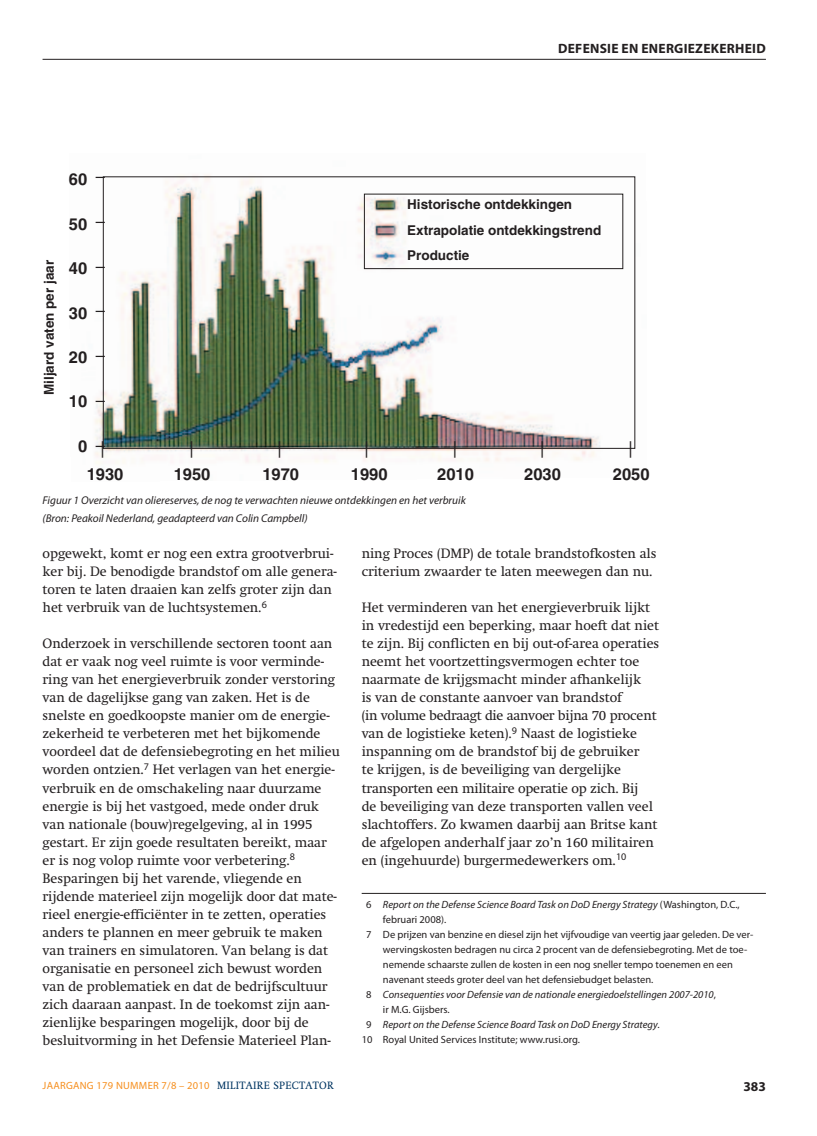
<style>
.page{position:relative;width:817px;height:1136px;background:#fff}
.page>*{position:absolute;margin:0;border:0;box-sizing:border-box;transform-origin:0 0}
.t1{font:700 16.5px "Helvetica";color:#231f20}
.t2{font:16.5px "Helvetica";color:#231f20}
.t3{font:13.5px/18px "Swift";color:#231f20}
.t4{font:700 13.5px/25.5px "Helvetica";color:#231f20}
.t5{font:700 13.5px "Myriad Pro";letter-spacing:.02em;color:#231f20}
.t6{font:italic 11.25px/18px "Myriad Pro";color:#231f20}
.t7{font:10.5px "Myriad Pro";color:#231f20}
.t8{font:italic 10.5px "Myriad Pro";color:#231f20}
.t9{font:10.5px "Myriad Pro";letter-spacing:.025em;color:#f68f1e}
.s1{font-style:normal}
.s2{font-family:"Swift";color:#003562}
</style>
<div class="page">
<hr style="left:43px;top:59px;width:722px;height:1px;background:#231f20">
<hr style="left:361px;top:893px;width:404px;height:1px;background:#231f20">
<img style="left:95px;top:175px;width:541px;height:289px">
<div style="left:103px;top:176px;width:532px;height:272px;border:1px solid #231f20"></div>
<div style="left:364px;top:194px;width:259px;height:75px;border:1px solid #231f20"></div>
<p class="t5" style="left:558px;top:43px;width:209px">DEFENSIE EN ENERGIEZEKERHEID</p>
<p class="t4" style="left:37px;top:395px;width:136px;rotate:-90deg">Miljard vaten per jaar</p>
<p class="t1" style="left:69px;top:173px;width:20px">60</p>
<p class="t1" style="left:69px;top:218px;width:20px">50</p>
<p class="t1" style="left:69px;top:262px;width:20px">40</p>
<p class="t1" style="left:69px;top:307px;width:20px">30</p>
<p class="t1" style="left:69px;top:351px;width:20px">20</p>
<p class="t1" style="left:69px;top:395px;width:20px">10</p>
<p class="t1" style="left:78px;top:440px;width:11px">0</p>
<p class="t2" style="left:96px;top:170px;width:11px">–</p>
<p class="t4" style="left:407px;top:193px;width:195px">Historische ontdekkingen<br>Extrapolatie ontdekkingstrend<br>Productie</p>
<p class="t2" style="left:96px;top:215px;width:11px">–</p>
<p class="t2" style="left:96px;top:260px;width:11px">–</p>
<p class="t2" style="left:96px;top:304px;width:11px">–</p>
<p class="t2" style="left:96px;top:349px;width:11px">–</p>
<p class="t2" style="left:96px;top:394px;width:11px">–</p>
<p class="t2" style="left:100px;top:442px;width:6px">|</p>
<p class="t2" style="left:189px;top:442px;width:6px">|</p>
<p class="t2" style="left:277px;top:442px;width:6px">|</p>
<p class="t2" style="left:364px;top:442px;width:6px">|</p>
<p class="t2" style="left:452px;top:442px;width:6px">|</p>
<p class="t2" style="left:540px;top:442px;width:6px">|</p>
<p class="t2" style="left:628px;top:442px;width:6px">|</p>
<p class="t1" style="left:87px;top:468px;width:38px">1930</p>
<p class="t1" style="left:174px;top:468px;width:38px">1950</p>
<p class="t1" style="left:262px;top:468px;width:38px">1970</p>
<p class="t1" style="left:351px;top:468px;width:38px">1990</p>
<p class="t1" style="left:437px;top:468px;width:38px">2010</p>
<p class="t1" style="left:524px;top:468px;width:38px">2030</p>
<p class="t1" style="left:612px;top:468px;width:38px">2050</p>
<p class="t2" style="left:96px;top:439px;width:11px">–</p>
<p class="t6" style="left:43px;top:492px;width:425px">Figuur 1 Overzicht van oliereserves, de nog te verwachten nieuwe ontdekkingen en het verbruik (Bron: Peakoil Nederland, geadapteerd van Colin Campbell)</p>
<p class="t3" style="left:43px;top:546px;width:296px">opgewekt, komt er nog een extra grootverbrui&shy;ker bij. De benodigde brandstof om alle genera&shy;toren te laten draaien kan zelfs groter zijn dan het verbruik van de luchtsystemen.<sup>6</sup></p>
<p class="t3" style="left:43px;top:636px;width:299px">Onderzoek in verschillende sectoren toont aan dat er vaak nog veel ruimte is voor verminde&shy;ring van het energieverbruik zonder verstoring van de dagelijkse gang van zaken. Het is de snelste en goedkoopste manier om de energie&shy;zekerheid te verbeteren met het bijkomende voordeel dat de defensiebegroting en het milieu worden ontzien.<sup>7</sup> Het verlagen van het energie&shy;verbruik en de omschakeling naar duurzame energie is bij het vastgoed, mede onder druk van nationale (bouw)regelgeving, al in 1995 gestart. Er zijn goede resultaten bereikt, maar er is nog volop ruimte voor verbetering.<sup>8<br></sup>Besparingen bij het varende, vliegende en rijdende materieel zijn mogelijk door dat mate&shy;rieel energie-efficiënter in te zetten, operaties anders te plannen en meer gebruik te maken van trainers en simulatoren. Van belang is dat organisatie en personeel zich bewust worden van de problematiek en dat de bedrijfscultuur zich daaraan aanpast. In de toekomst zijn aan&shy;zienlijke besparingen mogelijk, door bij de besluitvorming in het Defensie Materieel Plan-</p>
<p class="t3" style="left:361px;top:546px;width:296px">ning Proces (DMP) de totale brandstofkosten als criterium zwaarder te laten meewegen dan nu.</p>
<p class="t3" style="left:361px;top:600px;width:299px">Het verminderen van het energieverbruik lijkt in vredestijd een beperking, maar hoeft dat niet te zijn. Bij conflicten en bij out-of-area operaties neemt het voortzettingsvermogen echter toe naarmate de krijgsmacht minder afhankelijk<br>is van de constante aanvoer van brandstof<br>(in volume bedraagt die aanvoer bijna 70 procent van de logistieke keten).<sup>9</sup> Naast de logistieke inspanning om de brandstof bij de gebruiker<br>te krijgen, is de beveiliging van dergelijke transporten een militaire operatie op zich. Bij<br>de beveiliging van deze transporten vallen veel slachtoffers. Zo kwamen daarbij aan Britse kant de afgelopen anderhalf jaar zo’n 160 militairen en (ingehuurde) burgermedewerkers om.<sup>10</sup></p>
<p class="t8" style="left:366px;top:900px;width:375px"><span class="s1">6</span> Report on the Defense Science Board Task on DoD Energy Strategy <span class="s1">(Washington, D.C.,</span></p>
<p class="t7" style="left:383px;top:915px;width:65px">februari 2008).</p>
<p class="t7" style="left:366px;top:930px;width:388px">7 De prijzen van benzine en diesel zijn het vijfvoudige van veertig jaar geleden. De ver-</p>
<p class="t7" style="left:383px;top:945px;width:366px">wervingskosten bedragen nu circa 2 procent van de defensiebegroting. Met de toe-</p>
<p class="t7" style="left:383px;top:960px;width:351px">nemende schaarste zullen de kosten in een nog sneller tempo toenemen en een</p>
<p class="t7" style="left:383px;top:975px;width:272px">navenant steeds groter deel van het defensiebudget belasten.</p>
<p class="t8" style="left:366px;top:990px;width:351px"><span class="s1">8</span> Consequenties voor Defensie van de nationale energiedoelstellingen 2007-2010<span class="s1">,</span></p>
<p class="t7" style="left:383px;top:1005px;width:68px">ir M.G. Gijsbers.</p>
<p class="t8" style="left:366px;top:1020px;width:295px"><span class="s1">9</span> Report on the Defense Science Board Task on DoD Energy Strategy<span class="s1">.</span></p>
<p class="t7" style="left:361px;top:1035px;width:220px">10 Royal United Services Institute; www.rusi.org.</p>
<p class="t9" style="left:43px;top:1080px;width:292px">JAARGANG 179 NUMMER 7/8 – 2010 <span class="s2">MILITAIRE SPECTATOR</span></p>
<p class="t5" style="left:743px;top:1081px;width:24px">383</p>
</div>
